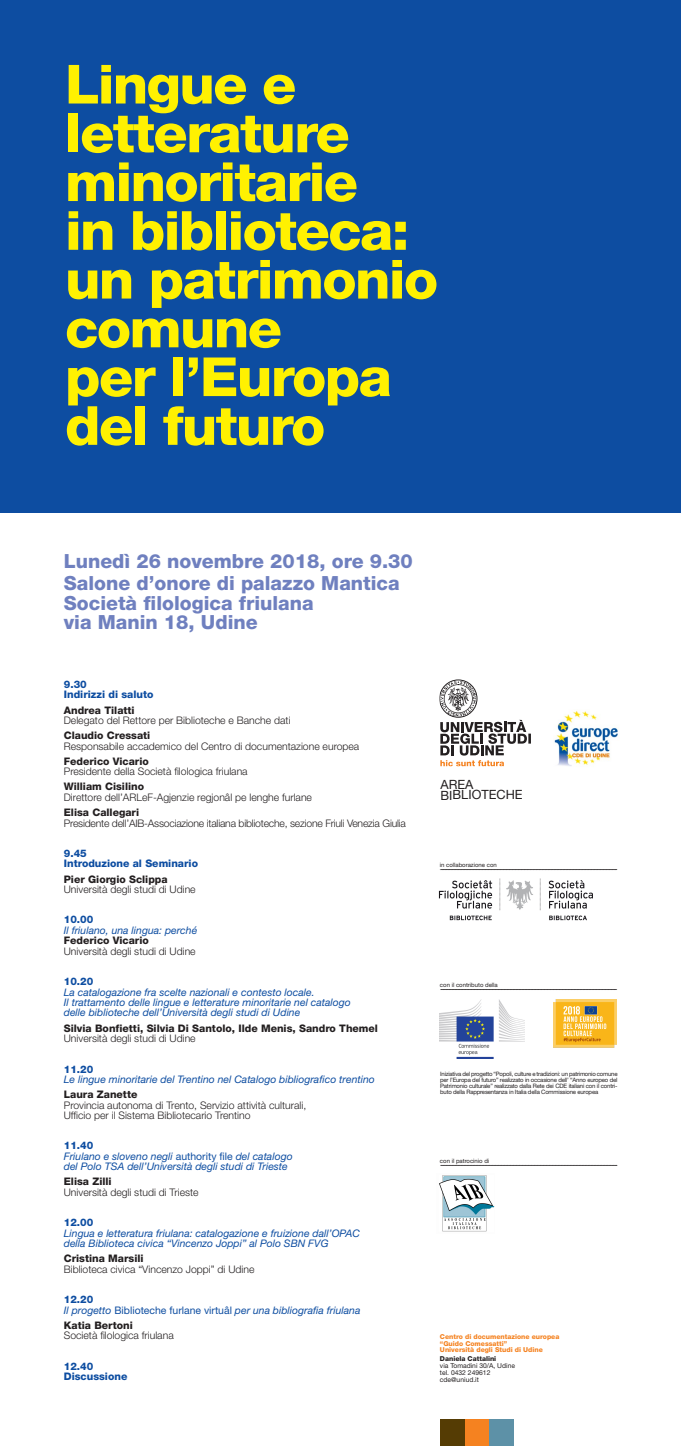
<style>
.page{position:relative;width:681px;height:1446px;background:#fff}
.page>*{position:absolute;margin:0;border:0;box-sizing:border-box;transform-origin:0 0}
.t1{font:800 54px/48.8px "Helvetica Neue LT Std";letter-spacing:-.03em;color:#fff101;scale:1.04 1}
.t2{font:800 19.5px/22.7px "Helvetica Neue";color:#6f80bf}
.t3{font:12.75px/10.6px "Helvetica Neue";color:#231f20}
.t4{font:italic 10.43px/10.4px "Helvetica Neue";color:#0d4da1}
.t5{font:300 10.43px/10.4px "Helvetica Neue LT Std";color:#231f20}
.t6{font:800 10.43px "Helvetica Neue";color:#231f20}
.t7{font:800 10.43px/10.4px "Helvetica Neue";color:#0d4da1}
.t8{font:300 10.43px "Helvetica Neue LT Std";letter-spacing:-.02em;color:#231f20}
.t9{font:800 6.75px/6.8px "Helvetica Neue";color:#f58220}
.t10{font:6.75px/6.8px "Helvetica Neue";color:#231f20}
.t11{font:800 6.75px "Helvetica Neue";color:#231f20}
.t12{font:6px/6px "Helvetica Neue";color:#231f20;text-align:justify}
.s1{font-weight:800;font-style:normal}
.s2{font-style:normal}
</style>
<div class="page">
<div style="left:0;top:0;width:680px;height:513px;background:#0d4da1"></div>
<div style="left:439px;top:680px;width:38px;height:37px;border:1px solid #231f20;border-radius:50%"></div>
<svg style="left:440px;top:681px;width:90px;height:85px"></svg>
<div style="left:439px;top:1420px;width:25px;height:26px;background:#553c04"></div>
<div style="left:464px;top:1420px;width:25px;height:26px;background:#f58220"></div>
<div style="left:489px;top:1420px;width:25px;height:26px;background:#5d91a7"></div>
<img style="left:439px;top:878px;width:154px;height:42px">
<img style="left:440px;top:1000px;width:84px;height:58px">
<img style="left:553px;top:1000px;width:63px;height:48px">
<img style="left:554px;top:710px;width:64px;height:56px">
<img style="left:439px;top:1175px;width:55px;height:57px">
<svg style="left:439px;top:869px;width:178px;height:1px"></svg>
<svg style="left:440px;top:989px;width:177px;height:1px"></svg>
<svg style="left:440px;top:1165px;width:178px;height:1px"></svg>
<h1 class="t1" style="left:65px;top:65px;width:360px">Lingue e letterature minoritarie<br>in biblioteca: un patrimonio comune<br>per l’Europa del futuro</h1>
<h2 class="t2" style="left:64px;top:551px;width:350px">Lunedì 26 novembre 2018, ore 9.30<br>Salone d’onore di palazzo Mantica</h2>
<h2 class="t2" style="left:64px;top:595px;width:251px;line-height:19.5px">Società filologica friulana via Manin 18, Udine</h2>
<p class="t7" style="left:64px;top:680px;width:91px">9.30<br>Indirizzi di saluto</p>
<p class="t6" style="left:64px;top:706px;width:72px">Andrea Tilatti</p>
<p class="t5" style="left:64px;top:716px;width:228px">Delegato del Rettore per Biblioteche e Banche dati</p>
<p class="t6" style="left:64px;top:732px;width:88px">Claudio Cressati</p>
<p class="t5" style="left:64px;top:741px;width:297px">Responsabile accademico del Centro di documentazione europea</p>
<p class="t6" style="left:64px;top:757px;width:86px">Federico Vicario</p>
<p class="t5" style="left:64px;top:767px;width:185px">Presidente della Società filologica friulana</p>
<p class="t6" style="left:64px;top:783px;width:82px">William Cisilino</p>
<p class="t5" style="left:64px;top:793px;width:249px">Direttore dell’ARLeF-Agjenzie regjonâl pe lenghe furlane</p>
<p class="t6" style="left:64px;top:808px;width:77px">Elisa Callegari</p>
<p class="t8" style="left:64px;top:819px;width:343px">Presidente dell’AIB-Associazione italiana biblioteche, sezione Friuli Venezia Giulia</p>
<p class="t7" style="left:64px;top:849px;width:136px">9.45<br>Introduzione al Seminario</p>
<p class="t6" style="left:64px;top:875px;width:105px">Pier Giorgio Sclippa</p>
<p class="t5" style="left:64px;top:885px;width:133px">Università degli studi di Udine</p>
<p class="t7" style="left:64px;top:915px;width:31px">10.00</p>
<p class="t4" style="left:64px;top:926px;width:135px">Il friulano, una lingua: perché</p>
<p class="t6" style="left:64px;top:937px;width:86px">Federico Vicario</p>
<p class="t5" style="left:64px;top:947px;width:133px">Università degli studi di Udine</p>
<p class="t7" style="left:64px;top:977px;width:31px">10.20</p>
<p class="t4" style="left:64px;top:987px;width:288px">La catalogazione fra scelte nazionali e contesto locale.<br>Il trattamento delle lingue e letterature minoritarie nel catalogo delle biblioteche dell’Università degli studi di Udine</p>
<p class="t6" style="left:64px;top:1024px;width:315px">Silvia Bonfietti, Silvia Di Santolo, Ilde Menis, Sandro Themel</p>
<p class="t5" style="left:64px;top:1034px;width:133px">Università degli studi di Udine</p>
<p class="t7" style="left:64px;top:1064px;width:31px">11.20</p>
<p class="t4" style="left:64px;top:1075px;width:312px">Le lingue minoritarie del Trentino nel Catalogo bibliografico trentino</p>
<p class="t6" style="left:64px;top:1090px;width:75px">Laura Zanette</p>
<p class="t5" style="left:64px;top:1100px;width:244px">Provincia autonoma di Trento, Servizio attività culturali,<br>Ufficio per il Sistema Bibliotecario Trentino</p>
<p class="t4" style="left:64px;top:1141px;width:230px"><span class="s1">11.40<br></span>Friulano e sloveno negli <span class="s2">authority file</span> del catalogo del Polo TSA dell’Università degli studi di Trieste</p>
<p class="t6" style="left:64px;top:1178px;width:49px">Elisa Zilli</p>
<p class="t5" style="left:64px;top:1188px;width:136px">Università degli studi di Trieste</p>
<p class="t7" style="left:64px;top:1218px;width:31px">12.00</p>
<p class="t4" style="left:64px;top:1229px;width:297px">Lingua e letteratura friulana: catalogazione e fruizione dall’OPAC della Biblioteca civica “Vincenzo Joppi” al Polo SBN FVG</p>
<p class="t6" style="left:64px;top:1255px;width:81px">Cristina Marsili</p>
<p class="t5" style="left:64px;top:1265px;width:192px">Biblioteca civica “Vincenzo Joppi” di Udine</p>
<p class="t4" style="left:64px;top:1295px;width:298px"><span class="s1">12.20<br></span>Il progetto <span class="s2">Biblioteche furlane virtuâl</span> per una bibliografia friulana</p>
<p class="t6" style="left:64px;top:1321px;width:70px">Katia Bertoni</p>
<p class="t5" style="left:64px;top:1331px;width:111px">Società filologica friulana</p>
<p class="t7" style="left:64px;top:1361px;width:65px">12.40<br>Discussione</p>
<p class="t3" style="left:440px;top:780px;width:84px">AREA<br>BIBLIOTECHE</p>
<p class="t12" style="left:439px;top:863px;width:58px">in collaborazione con</p>
<p class="t12" style="left:440px;top:982px;width:59px">con il contributo della</p>
<p class="t12" style="left:440px;top:1072px;width:179px">Iniziativa del progetto “Popoli, culture e tradizioni: un patrimonio comune per l’Europa del futuro” realizzato in occasione dell’ “Anno europeo del Patrimonio culturale” realizzato dalla Rete dei CDE italiani con il contri&shy;buto della Rappresentanza in Italia della Commissione europea</p>
<p class="t12" style="left:440px;top:1158px;width:51px">con il patrocinio di</p>
<p class="t9" style="left:440px;top:1333px;width:121px">Centro di documentazione europea “Guido Comessatti”<br>Università degli Studi di Udine</p>
<p class="t11" style="left:440px;top:1356px;width:58px">Daniela Cattalini</p>
<p class="t10" style="left:440px;top:1363px;width:77px">via Tomadini 30/A, Udine tel. 0432 249612 cde@uniud.it</p>
</div>
